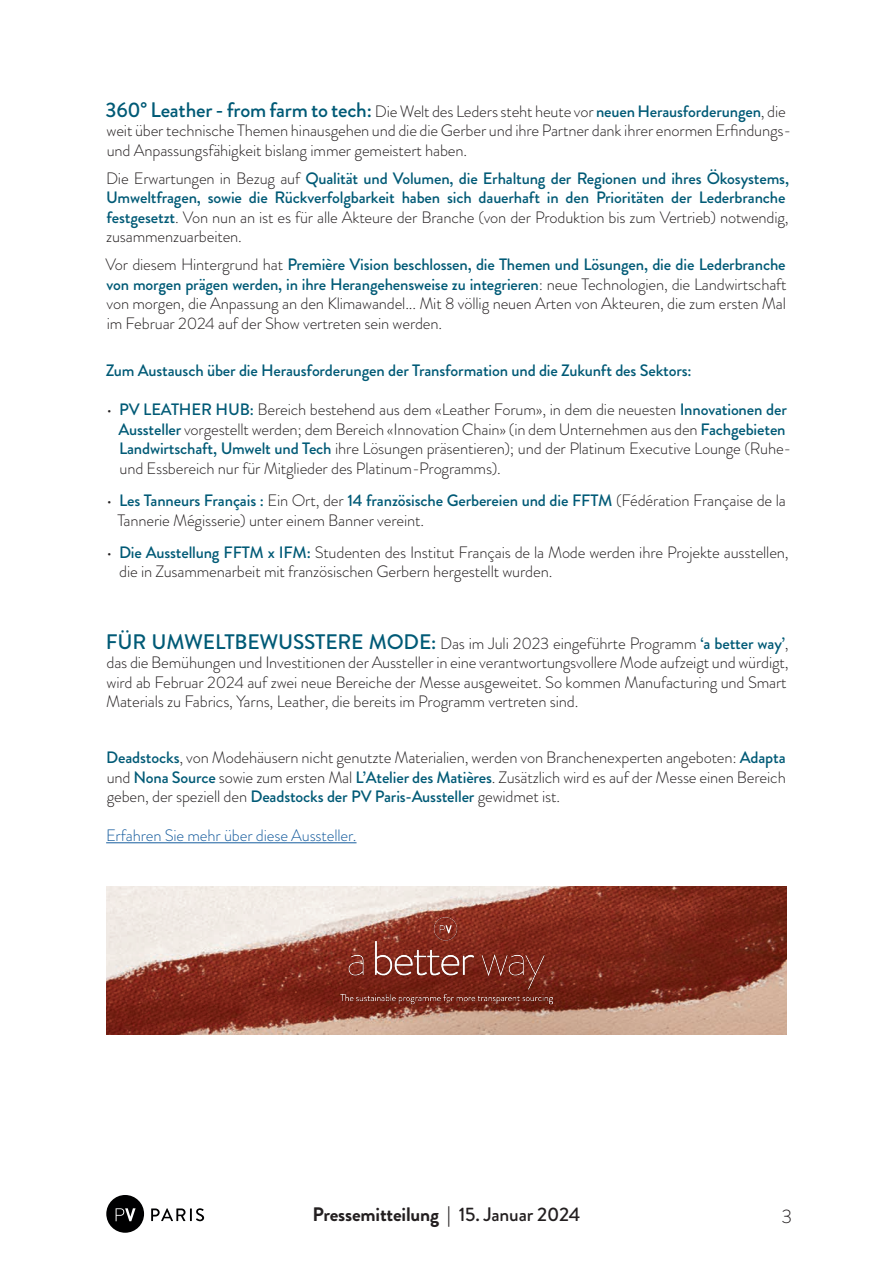
<style>
.page{position:relative;width:893px;height:1263px;background:#fff}
.page>*{position:absolute;margin:0;border:0;box-sizing:border-box;transform-origin:0 0}
.t1{font:700 19.5px "Brandon Grotesque";letter-spacing:-.01em;color:#231f20}
.t2{font:300 19.5px "Brandon Grotesque";color:#231f20}
.t3{font:300 16.5px/19.5px "Brandon Grotesque";letter-spacing:-.01em;color:#231f20}
.t4{font:500 16.5px/19.5px "Brandon Grotesque";letter-spacing:-.01em;color:#005a76}
.t5{font:300 16.5px "Brandon Grotesque";letter-spacing:-.01em;color:#175d9e}
.s1{font-weight:500;font-size:21px;color:#005a76}
.s2{font-weight:500;color:#005a76}
.s3{font-weight:300;color:#231f20}
.s4{font-weight:500}
</style>
<div class="page">
<svg style="left:151px;top:1208px;width:53px;height:13px"></svg>
<div style="left:106px;top:1195px;width:38px;height:38px;background:#000001;border-radius:50%"></div>
<svg style="left:116px;top:1208px;width:20px;height:13px"></svg>
<hr style="left:106px;top:842px;width:251px;height:1px;background:#175d9e">
<img style="left:106px;top:887px;width:681px;height:147px">
<img style="left:341px;top:918px;width:211px;height:98px">
<p class="t3" style="left:106px;top:101px;width:687px"><span class="s1">360° Leather - from farm to tech:</span> Die Welt des Leders steht heute vor <span class="s2">neuen Herausforderungen</span>, die weit über technische Themen hinausgehen und die die Gerber und ihre Partner dank ihrer enormen Erfindungs&shy;und Anpassungsfähigkeit bislang immer gemeistert haben.</p>
<p class="t4" style="left:106px;top:169px;width:684px"><span class="s3">Die Erwartungen in Bezug auf</span> Qualität und Volumen, die Erhaltung der Regionen und ihres Ökosystems, Umweltfragen, sowie die Rückverfolgbarkeit haben sich dauerhaft in den Prioritäten der Lederbranche festgesetzt<span class="s3">. Von nun an ist es für alle Akteure der Branche (von der Produktion bis zum Vertrieb) notwendig, zusammenzuarbeiten.</span></p>
<p class="t3" style="left:105px;top:255px;width:683px;text-align:justify">Vor diesem Hintergrund hat <span class="s2">Première Vision beschlossen, die Themen und Lösungen, die die Lederbranche von morgen prägen werden, in ihre Herangehensweise zu integrieren</span>: neue Technologien, die Landwirtschaft von morgen, die Anpassung an den Klimawandel... Mit 8 völlig neuen Arten von Akteuren, die zum ersten Mal im Februar 2024 auf der Show vertreten sein werden.</p>
<p class="t4" style="left:106px;top:361px;width:587px">Zum Austausch über die Herausforderungen der Transformation und die Zukunft des Sektors:</p>
<p class="t3" style="left:119px;top:400px;width:674px;text-indent:-12px">• <span class="s2">PV LEATHER HUB:</span> Bereich bestehend aus dem «Leather Forum», in dem die neuesten <span class="s2">Innovationen der Aussteller</span> vorgestellt werden; dem Bereich «Innovation Chain» (in dem Unternehmen aus den <span class="s2">Fachgebieten Landwirtschaft, Umwelt und Tech</span> ihre Lösungen präsentieren); und der Platinum Executive Lounge (Ruhe&shy;und Essbereich nur für Mitglieder des Platinum-Programms).</p>
<p class="t3" style="left:117px;top:491px;width:670px;text-indent:-11px">• <span class="s2">Les Tanneurs Français :</span> Ein Ort, der <span class="s2">14 französische Gerbereien und die FFTM</span> (Fédération Française de la<br>Tannerie Mégisserie) unter einem Banner vereint.</p>
<p class="t3" style="left:119px;top:542px;width:671px;text-indent:-13px">• <span class="s2">Die Ausstellung FFTM x IFM:</span> Studenten des Institut Français de la Mode werden ihre Projekte ausstellen, die in Zusammenarbeit mit französischen Gerbern hergestellt wurden.</p>
<p class="t3" style="left:106px;top:633px;width:684px;text-align:justify"><span class="s1">FÜR UMWELTBEWUSSTERE MODE:</span> Das im Juli 2023 eingeführte Programm <span class="s2">‘a better way’</span>, das die Bemühungen und Investitionen der Aussteller in eine verantwortungsvollere Mode aufzeigt und würdigt, wird ab Februar 2024 auf zwei neue Bereiche der Messe ausgeweitet. So kommen Manufacturing und Smart Materials zu Fabrics, Yarns, Leather, die bereits im Programm vertreten sind.</p>
<p class="t3" style="left:106px;top:748px;width:681px;text-align:justify"><span class="s2">Deadstocks</span>, von Modehäusern nicht genutzte Materialien, werden von Branchenexperten angeboten: <span class="s2">Adapta </span>und <span class="s2">Nona Source</span> sowie zum ersten Mal <span class="s2">L’Atelier des Matières</span>. Zusätzlich wird es auf der Messe einen Bereich geben, der speziell den <span class="s2">Deadstocks der PV Paris-Aussteller</span> gewidmet ist.</p>
<p class="t5" style="left:106px;top:824px;width:252px">Erfahren Sie mehr über diese Aussteller.</p>
<p class="t1" style="left:313px;top:1200px;width:269px">Pressemitteilung | <span class="s4">15. Januar 2024</span></p>
<p class="t2" style="left:781px;top:1203px;width:12px">3</p>
</div>
